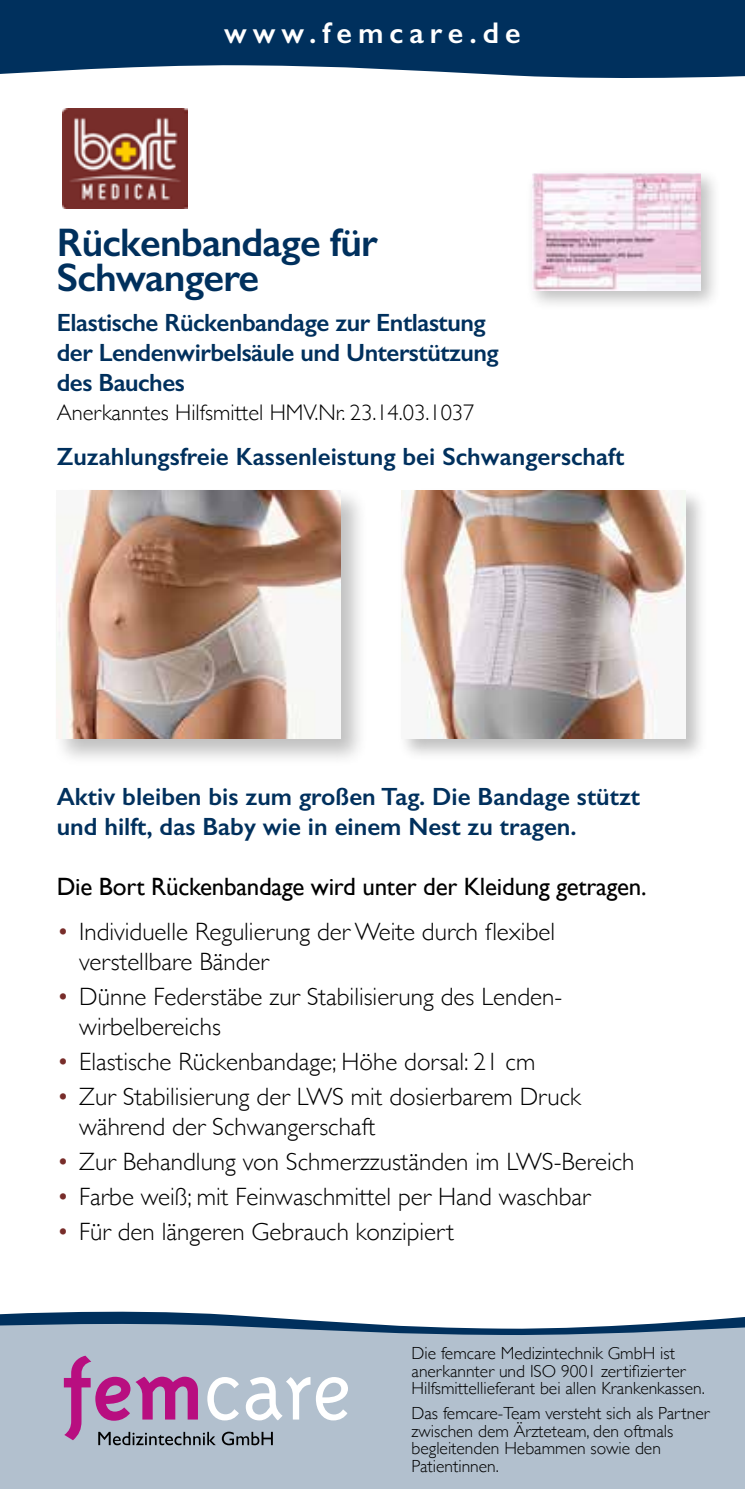
<style>
.page{position:relative;width:745px;height:1489px;background:#fff}
.page>*{position:absolute;margin:0;border:0;box-sizing:border-box;transform-origin:0 0}
.t1{font:600 40px/35px "Gill Sans";letter-spacing:-.02em;color:#00305d}
.t2{font:600 30px "Gill Sans";letter-spacing:.2em;color:#fff}
.t3{font:300 25px/30px "Gill Sans";color:#000}
.t4{font:600 25px/30px "Gill Sans";color:#00305d}
.t5{font:600 25px/30px "Gill Sans";letter-spacing:-.02em;color:#00305d}
.t6{font:25px "Gill Sans";letter-spacing:-.01em;color:#000}
.t7{font:300 22.5px "Gill Sans";color:#000}
.t8{font:300 17.5px/17.5px "Gill Sans";color:#000}
.s1{color:#782d2a}
</style>
<div class="page">
<svg style="left:0;top:0;width:744px;height:78px;background:#15416a"></svg>
<svg style="left:0;top:1311px;width:744px;height:10px"></svg>
<div style="left:0;top:1321px;width:744px;height:167px;background:#b2c0ce"></div>
<svg style="left:64px;top:1355px;width:284px;height:90px;background:#b4a7c1"></svg>
<div style="left:525px;top:167px;width:196px;height:144px;background:#000;opacity:.25"></div>
<img style="left:532px;top:173px;width:168px;height:117px">
<div style="left:52px;top:486px;width:316px;height:280px;background:#000;opacity:.25"></div>
<img style="left:57px;top:490px;width:283px;height:248px">
<div style="left:397px;top:487px;width:311px;height:275px;background:#000;opacity:.25"></div>
<img style="left:401px;top:490px;width:283px;height:248px">
<img style="left:63px;top:109px;width:124px;height:100px">
<p class="t2" style="left:224px;top:15px;width:298px">www.femcare.de</p>
<h1 class="t1" style="left:57px;top:224px;width:322px">Rückenbandage für<br>Schwangere</h1>
<p class="t5" style="left:57px;top:307px;width:443px">Elastische Rückenbandage zur Entlastung der Lendenwirbelsäule und Unterstützung des Bauches</p>
<p class="t7" style="left:57px;top:394px;width:419px">Anerkanntes Hilfsmittel HMV.Nr. 23.14.03.1037</p>
<p class="t4" style="left:57px;top:441px;width:568px">Zuzahlungsfreie Kassenleistung bei Schwangerschaft</p>
<p class="t4" style="left:57px;top:781px;width:584px">Aktiv bleiben bis zum großen Tag. Die Bandage stützt und hilft, das Baby wie in einem Nest zu tragen.</p>
<p class="t6" style="left:57px;top:871px;width:591px">Die Bort Rückenbandage wird unter der Kleidung getragen.</p>
<p class="t3" style="left:79px;top:915px;width:477px;text-indent:-22px"><span class="s1">•</span> Individuelle Regulierung der Weite durch flexibel verstellbare Bänder</p>
<p class="t3" style="left:79px;top:980px;width:484px;text-indent:-22px"><span class="s1">•</span> Dünne Federstäbe zur Stabilisierung des Lenden&shy;wirbelbereichs</p>
<p class="t3" style="left:57px;top:1045px;width:479px"><span class="s1">•</span> Elastische Rückenbandage; Höhe dorsal: 21 cm</p>
<p class="t3" style="left:79px;top:1080px;width:503px;text-indent:-22px"><span class="s1">•</span> Zur Stabilisierung der LWS mit dosierbarem Druck während der Schwangerschaft</p>
<p class="t3" style="left:57px;top:1145px;width:579px"><span class="s1">•</span> Zur Behandlung von Schmerzzuständen im LWS-Bereich</p>
<p class="t3" style="left:57px;top:1180px;width:535px"><span class="s1">•</span> Farbe weiß; mit Feinwaschmittel per Hand waschbar</p>
<p class="t3" style="left:57px;top:1215px;width:398px"><span class="s1">•</span> Für den längeren Gebrauch konzipiert</p>
<p class="t8" style="left:411px;top:1343px;width:294px">Die femcare Medizintechnik GmbH ist anerkannter und ISO 9001 zertifizierter<br>Hilfsmittellieferant bei allen Krankenkassen.</p>
<p class="t8" style="left:411px;top:1403px;width:299px">Das femcare-Team versteht sich als Partner zwischen dem Ärzteteam, den oftmals begleitenden Hebammen sowie den<br>Patientinnen.</p>
</div>
